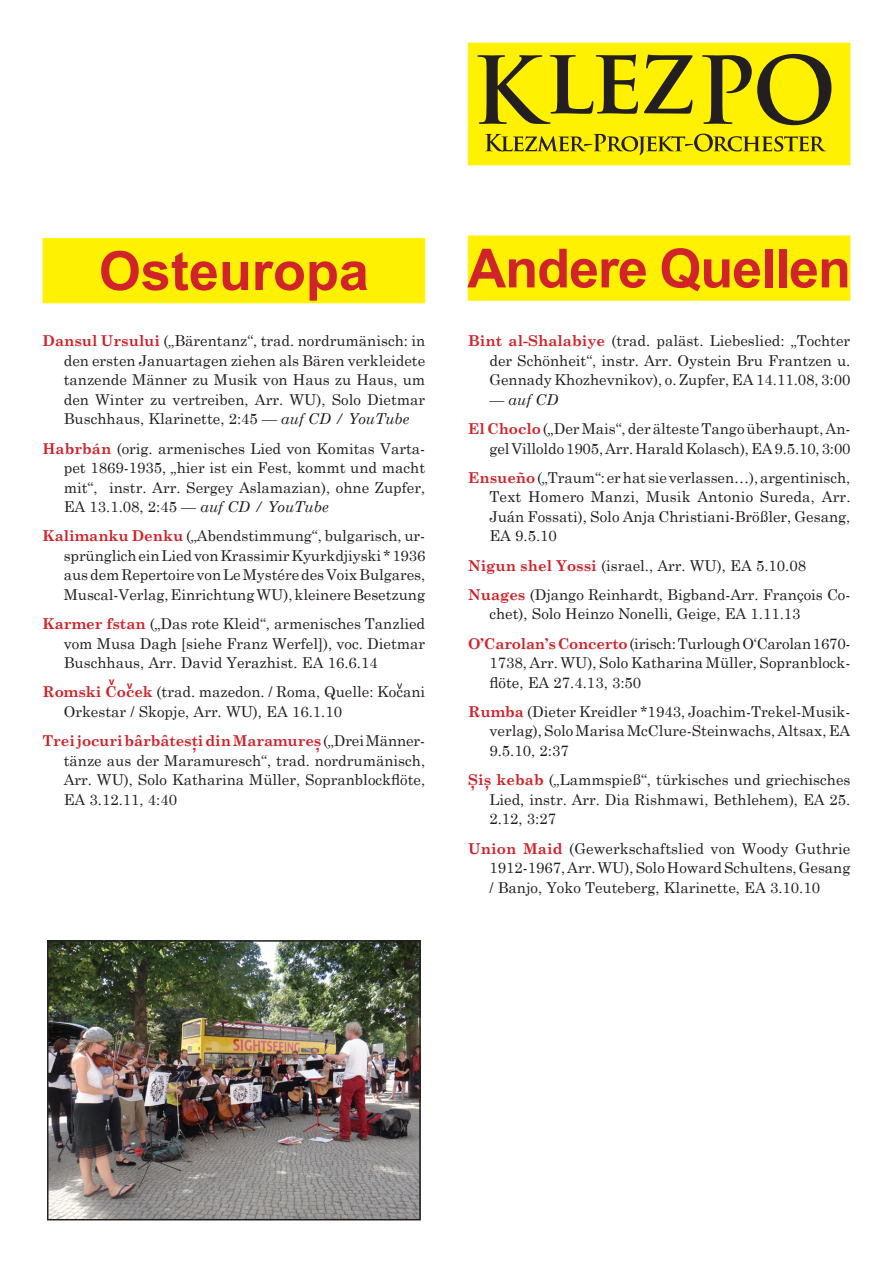
<style>
.page{position:relative;width:893px;height:1263px;background:#fff}
.page>*{position:absolute;margin:0;border:0;box-sizing:border-box;transform-origin:0 0}
.t1{font:700 54px "Arial";letter-spacing:-.02em;color:#d1232a}
.t2{font:700 54px "Arial";color:#d1232a}
.t3{font:15px/19.5px "Century Schoolbook";color:#231f20;text-align:justify}
.t4{font:700 15px "Helvetica";color:#d1232a}
.t5{font:700 10.5px "Helvetica";color:#d1232a}
.t6{font:10.5px "Helvetica";color:#231f20}
.s1{font-weight:700;color:#d1232a}
.s2{font-style:italic}
</style>
<div class="page">
<div style="left:43px;top:238px;width:382px;height:65px;background:#fff101;border:2px solid #fff111"></div>
<div style="left:468px;top:43px;width:382px;height:122px;background:#fff101;border:2px solid #fff111"></div>
<svg style="left:485px;top:134px;width:341px;height:20px"></svg>
<svg style="left:477px;top:54px;width:354px;height:71px"></svg>
<div style="left:468px;top:235px;width:382px;height:66px;background:#fff101;border:2px solid #fff111"></div>
<img style="left:50px;top:943px;width:368px;height:274px">
<div style="left:47px;top:940px;width:374px;height:280px;border:2px solid #231f20"></div>
<h1 class="t2" style="left:99px;top:235px;width:272px">Osteuropa</h1>
<p class="t3" style="left:64px;top:331px;width:363px;text-indent:-21px"><span class="s1">Dansul Ursului</span> („Bärentanz“, trad. nordrumänisch: in den ersten Januartagen ziehen als Bären verkleidete tanzende Männer zu Musik von Haus zu Haus, um den Winter zu vertreiben, Arr. WU), Solo Dietmar Buschhaus, Klarinette, 2:45 — <span class="s2">auf CD / YouTube</span></p>
<p class="t3" style="left:64px;top:438px;width:363px;text-indent:-21px"><span class="s1">Habrbán</span> (orig. armenisches Lied von Komitas Varta&shy;pet 1869-1935, „hier ist ein Fest, kommt und macht mit“, instr. Arr. Sergey Aslamazian), ohne Zupfer, EA 13.1.08, 2:45 — <span class="s2">auf CD / YouTube</span></p>
<p class="t3" style="left:64px;top:526px;width:363px;text-indent:-21px"><span class="s1">Kalimanku Denku</span> („Abendstimmung“, bulgarisch, ur&shy;sprünglich ein Lied von Krassimir Kyurkdjiyski * 1936 aus dem Repertoire von Le Mystére des Voix Bulgares, Muscal-Verlag, Einrichtung WU), kleinere Besetzung</p>
<p class="t3" style="left:64px;top:614px;width:363px;text-indent:-21px"><span class="s1">Karmer fstan</span> („Das rote Kleid“, armenisches Tanzlied vom Musa Dagh [siehe Franz Werfel]), voc. Dietmar Buschhaus, Arr. David Yerazhist. EA 16.6.14</p>
<p class="t3" style="left:64px;top:682px;width:363px;text-indent:-21px"><span class="s1">Romski Cocek</span> (trad. mazedon. / Roma, Quelle: Kocani<br>Orkestar / Skopje, Arr. WU), EA 16.1.10</p>
<p class="t3" style="left:64px;top:731px;width:363px;text-indent:-21px"><span class="s1">Trei jocuri bârbâtesti din Maramures</span> („Drei Männer&shy;tänze aus der Maramuresch“, trad. nordrumänisch, Arr. WU), Solo Katharina Müller, Sopranblockflöte, EA 3.12.11, 4:40</p>
<p class="t5" style="left:109px;top:675px;width:25px">v v</p>
<p class="t6" style="left:397px;top:677px;width:7px">v</p>
<p class="t4" style="left:192px;top:732px;width:6px">,</p>
<p class="t4" style="left:316px;top:732px;width:6px">,</p>
<h1 class="t1" style="left:467px;top:232px;width:385px">Andere Quellen</h1>
<p class="t3" style="left:489px;top:331px;width:362px;text-indent:-21px"><span class="s1">Bint al-Shalabiye</span> (trad. paläst. Liebeslied: „Tochter der Schönheit“, instr. Arr. Oystein Bru Frantzen u.<br>Gennady Khozhevnikov), o. Zupfer, EA 14.11.08, 3:00</p>
<p class="t3" style="left:468px;top:385px;width:384px;line-height:29.2px;text-indent:21px">— <span class="s2">auf CD<br></span><span class="s1">El Choclo</span> („Der Mais“, der älteste Tango überhaupt, An-</p>
<p class="t3" style="left:468px;top:433px;width:384px;line-height:29.2px;text-align:right">gel Villoldo 1905, Arr. Harald Kolasch), EA 9.5.10, 3:00<br><span class="s1">Ensueño</span> („Traum“: er hat sie verlassen…), argentinisch,</p>
<p class="t3" style="left:489px;top:487px;width:363px">Text Homero Manzi, Musik Antonio Sureda, Arr.<br>Juán Fossati), Solo Anja Christiani-Brößler, Gesang, EA 9.5.10</p>
<p class="t3" style="left:468px;top:550px;width:384px;line-height:29.2px"><span class="s1">Nigun shel Yossi</span> (israel., Arr. WU), EA 5.10.08<br><span class="s1">Nuages</span> (Django Reinhardt, Bigband-Arr. François Co-</p>
<p class="t3" style="left:468px;top:599px;width:384px;line-height:29.2px;text-indent:21px">chet), Solo Heinzo Nonelli, Geige, EA 1.11.13<br><span class="s1">O’Carolan’s Concerto</span> (irisch: Turlough O‘Carolan 1670-</p>
<p class="t3" style="left:489px;top:653px;width:362px">1738, Arr. WU), Solo Katharina Müller, Sopranblock&shy;flöte, EA 27.4.13, 3:50</p>
<p class="t3" style="left:489px;top:701px;width:362px;text-indent:-21px"><span class="s1">Rumba</span> (Dieter Kreidler *1943, Joachim-Trekel-Musik&shy;verlag), Solo Marisa McClure-Steinwachs, Altsax, EA 9.5.10, 2:37</p>
<p class="t3" style="left:489px;top:770px;width:363px;text-indent:-21px"><span class="s1">Sis kebab</span> („Lammspieß“, türkisches und griechisches Lied, instr. Arr. Dia Rishmawi, Bethlehem), EA 25.<br>2.12, 3:27</p>
<p class="t3" style="left:489px;top:838px;width:362px;text-indent:-21px"><span class="s1">Union Maid</span> (Gewerkschaftslied von Woody Guthrie 1912-1967, Arr. WU), Solo Howard Schultens, Gesang / Banjo, Yoko Teuteberg, Klarinette, EA 3.10.10</p>
<p class="t4" style="left:471px;top:770px;width:20px">, ,</p>
</div>
